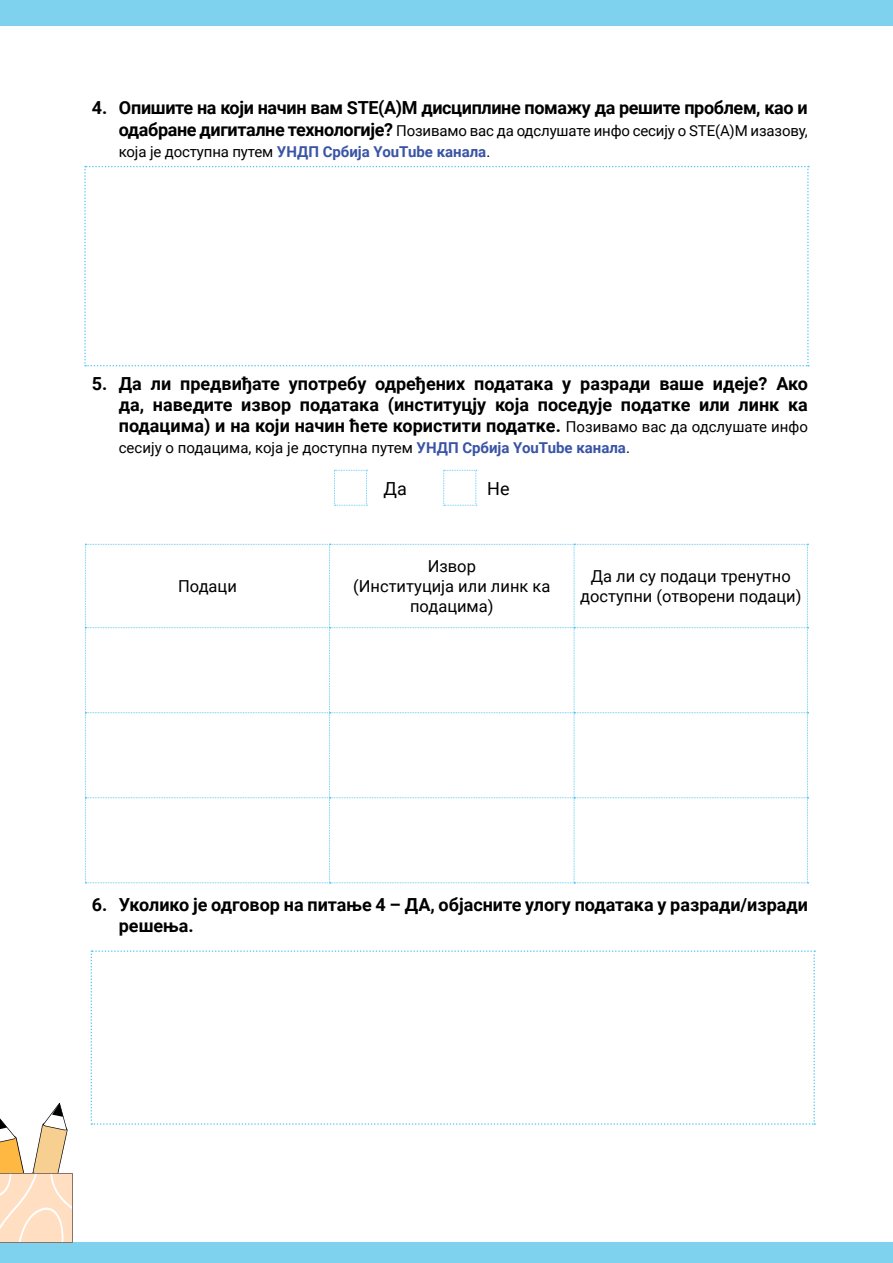
<style>
.page{position:relative;width:893px;height:1263px;background:#fff}
.page>*{position:absolute;margin:0;border:0;box-sizing:border-box;transform-origin:0 0}
.t1{font:700 18px/21px "Roboto";color:#000;text-align:justify}
.t2{font:700 18px "Roboto";letter-spacing:-.02em;color:#000}
.t3{font:18px "Roboto";color:#000}
.t4{font:16.5px/19.8px "Roboto";color:#000;text-align:center}
.t5{font:15px/21px "Roboto";letter-spacing:-.01em;color:#000}
.s1{font-weight:700;font-size:18px}
.s2{font-weight:700;color:#3954a5}
.s3{font-weight:400;font-size:15px}
</style>
<div class="page">
<svg style="left:85px;top:544px;width:723px;height:339px"></svg>
<svg style="left:334px;top:470px;width:34px;height:36px"></svg>
<svg style="left:443px;top:470px;width:34px;height:36px"></svg>
<div style="left:0;top:0;width:893px;height:26px;background:#7ed2ee"></div>
<div style="left:0;top:1243px;width:893px;height:20px;background:#7ed2ee"></div>
<svg style="left:84px;top:166px;width:725px;height:200px"></svg>
<svg style="left:0;top:1103px;width:73px;height:140px"></svg>
<svg style="left:91px;top:950px;width:724px;height:175px"></svg>
<p class="t2" style="left:92px;top:95px;width:717px">4. Опишите на који начин вам STE(A)M дисциплине помажу да решите проблем, као и</p>
<p class="t5" style="left:119px;top:119px;width:691px"><span class="s1">одабране дигиталне технологије?</span> Позивамо вас да одслушате инфо сесију о SТЕ(А)М изазову, која је доступна путем <span class="s2">УНДП Србија YouTube канала</span>.</p>
<p class="t1" style="left:119px;top:373px;width:691px;text-indent:-27px">5. Да ли предвиђате употребу одређених података у разради ваше идеје? Ако да, наведите извор података (институцју која поседује податке или линк ка подацима) и на који начин ћете користити податке. <span class="s3">Позивамо вас да одслушате инфо</span></p>
<p class="t5" style="left:119px;top:437px;width:513px">сесију о подацима, која је доступна путем <span class="s2">УНДП Србија YouTube канала</span>.</p>
<p class="t3" style="left:384px;top:476px;width:25px">Да</p>
<p class="t3" style="left:487px;top:476px;width:24px">Не</p>
<p class="t4" style="left:178px;top:576px;width:60px">Подаци</p>
<p class="t4" style="left:353px;top:556px;width:199px">Извор<br>(Институција или линк ка подацима)</p>
<p class="t4" style="left:580px;top:566px;width:223px">Да ли су подаци тренутно доступни (отворени подаци)</p>
<p class="t1" style="left:119px;top:893px;width:691px;text-indent:-27px">6. Уколико је одговор на питање 4 – ДА, објасните улогу података у разради/изради решења.</p>
</div>
